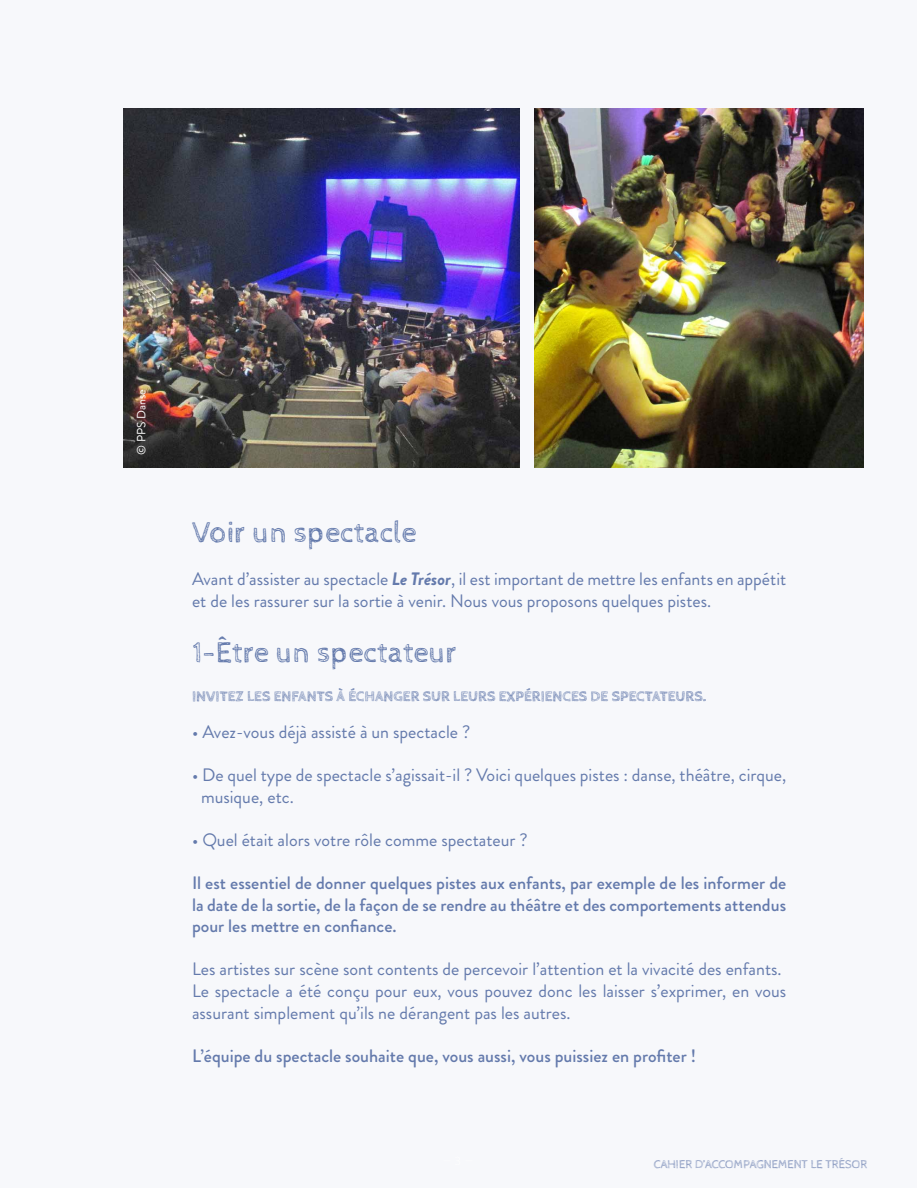
<style>
.page{position:relative;width:918px;height:1188px;background:#fff}
.page>*{position:absolute;margin:0;border:0;box-sizing:border-box;transform-origin:0 0}
.t1{font:30px "Cabin Sketch";color:#647aac}
.t2{font:18px/21.6px "Brandon Grotesque";color:#647aac}
.t3{font:500 18px/21.6px "Brandon Grotesque";color:#647aac;text-align:justify}
.t4{font:700 15px "Cabin Sketch";color:#647aac}
.t5{font:12px "Cabin Sketch";color:#8b9bc1}
.t6{font:12px "Brandon Grotesque";color:#fff}
.s1{font-weight:700;font-style:italic}
</style>
<div class="page">
<div style="left:0;top:0;width:917px;height:1188px;background:#f7f8fb"></div>
<img style="left:124px;top:108px;width:396px;height:359px">
<img style="left:535px;top:108px;width:329px;height:359px">
<p class="t6" style="left:133px;top:455px;width:67px;rotate:-90deg">© PPS Danse</p>
<h1 class="t1" style="left:192px;top:516px;width:226px">Voir un spectacle</h1>
<p class="t2" style="left:192px;top:569px;width:596px">Avant d’assister au spectacle <span class="s1">Le Trésor</span>, il est important de mettre les enfants en appétit et de les rassurer sur la sortie à venir. Nous vous proposons quelques pistes.</p>
<h1 class="t1" style="left:192px;top:636px;width:267px">1-Être un spectateur</h1>
<p class="t4" style="left:192px;top:688px;width:516px">INVITEZ LES ENFANTS À ÉCHANGER SUR LEURS EXPÉRIENCES DE SPECTATEURS.</p>
<p class="t2" style="left:192px;top:721px;width:280px">• Avez-vous déjà assisté à un spectacle ?</p>
<p class="t2" style="left:201px;top:764px;width:587px;text-indent:-9px">• De quel type de spectacle s’agissait-il ? Voici quelques pistes : danse, théâtre, cirque, musique, etc.</p>
<p class="t2" style="left:192px;top:829px;width:337px">• Quel était alors votre rôle comme spectateur ?</p>
<p class="t3" style="left:192px;top:872px;width:596px">Il est essentiel de donner quelques pistes aux enfants, par exemple de les informer de la date de la sortie, de la façon de se rendre au théâtre et des comportements attendus pour les mettre en confiance.</p>
<p class="t2" style="left:192px;top:959px;width:596px">Les artistes sur scène sont contents de percevoir l’attention et la vivacité des enfants.<br>Le spectacle a été conçu pour eux, vous pouvez donc les laisser s’exprimer, en vous assurant simplement qu’ils ne dérangent pas les autres.</p>
<p class="t3" style="left:192px;top:1045px;width:506px">L’équipe du spectacle souhaite que, vous aussi, vous puissiez en profiter !</p>
<p class="t5" style="left:654px;top:1157px;width:215px">CAHIER D’ACCOMPAGNEMENT LE TRÉSOR</p>
</div>
